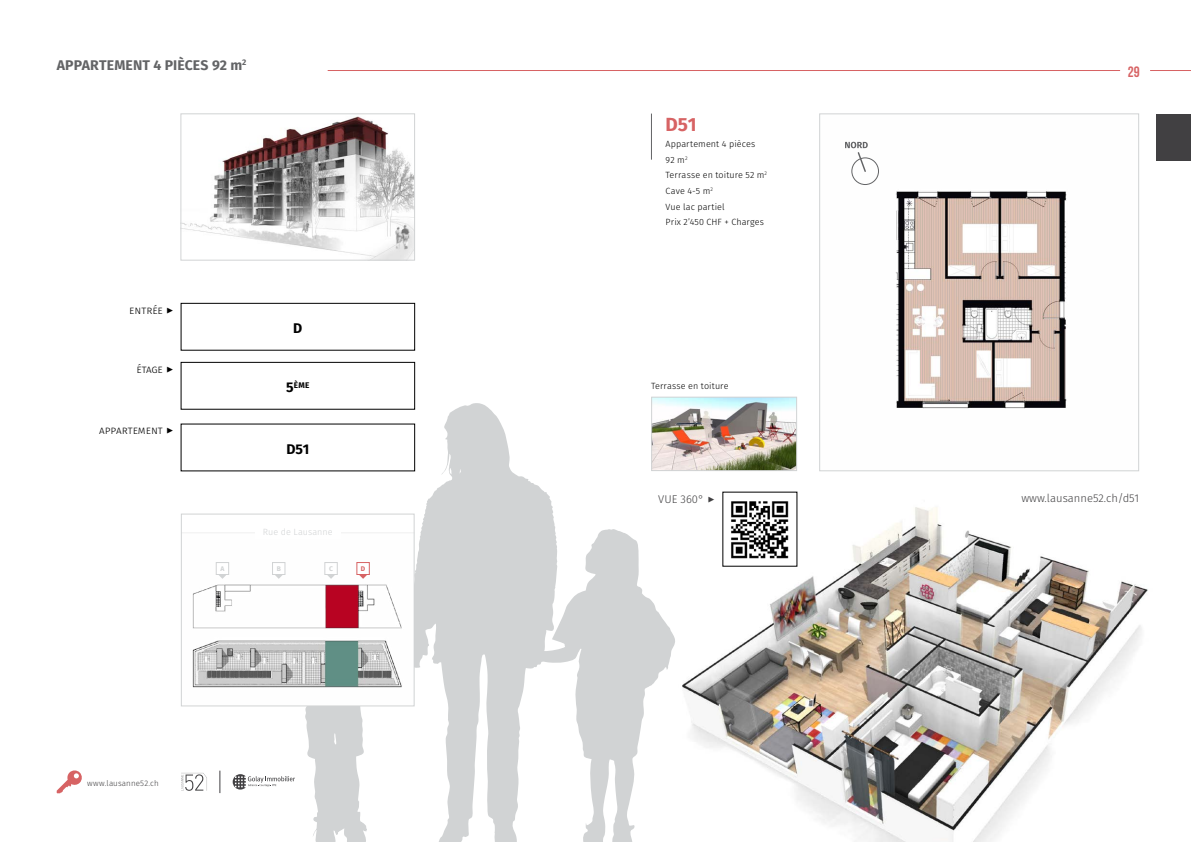
<style>
.page{position:relative;width:1191px;height:842px;background:#fff}
.page>*{position:absolute;margin:0;border:0;box-sizing:border-box;transform-origin:0 0}
.t1{font:700 19px "Fira Sans";color:#d76364}
.t2{font:700 15px "Bebas Neue";color:#d76364}
.t3{font:700 14px "Fira Sans";letter-spacing:.01em;color:#636466}
.t4{font:700 14px "Fira Sans";color:#000}
.t5{font:300 11.2px "Fira Sans";color:#414042}
.t6{font:300 11.2px "Fira Sans";color:#000}
.t7{font:300 9px/15.7px "Fira Sans";letter-spacing:.01em;color:#000}
.t8{font:300 9px "Fira Sans";letter-spacing:.005em;color:#d1d3d4}
.t9{font:700 8.2px "Fira Sans";color:#000}
.t10{font:300 8px "Fira Sans";letter-spacing:.025em;color:#414042}
.t11{font:700 6.7px "Fira Sans";color:#d1d3d4}
.t12{font:700 6.7px "Fira Sans";color:#d76364}
.s1{font-family:"Modern Pictograms";font-weight:400;font-size:14px}
.s2{font-size:14px}
</style>
<div class="page">
<svg style="left:233px;top:774px;width:52px;height:15px"></svg>
<svg style="left:181px;top:773px;width:26px;height:18px"></svg>
<svg style="left:220px;top:771px;width:1px;height:22px"></svg>
<hr style="left:1150px;top:70px;width:41px;height:1px;background:#d76364">
<hr style="left:328px;top:70px;width:792px;height:1px;background:#d76364">
<img style="left:682px;top:471px;width:466px;height:371px">
<img style="left:183px;top:116px;width:230px;height:142px">
<div style="left:181px;top:114px;width:234px;height:146px;border:1px solid #d1d3d4"></div>
<svg style="left:57px;top:770px;width:25px;height:23px"></svg>
<img style="left:845px;top:141px;width:222px;height:268px">
<div style="left:819px;top:114px;width:320px;height:357px;border:1px solid #d1d3d4"></div>
<div style="left:1157px;top:114px;width:34px;height:46px;background:#414042"></div>
<svg style="left:285px;top:403px;width:390px;height:439px"></svg>
<svg style="left:845px;top:142px;width:34px;height:43px"></svg>
<img style="left:653px;top:399px;width:142px;height:70px">
<div style="left:651px;top:397px;width:146px;height:74px;border:1px solid #d1d3d4"></div>
<div style="left:181px;top:362px;width:234px;height:47px;background:#fff"></div>
<div style="left:181px;top:362px;width:234px;height:47px;border:1px solid #000"></div>
<div style="left:181px;top:514px;width:233px;height:192px;background:#fff"></div>
<img style="left:192px;top:562px;width:210px;height:126px">
<div style="left:181px;top:514px;width:233px;height:192px;border:1px solid #d1d3d4"></div>
<hr style="left:181px;top:532px;width:233px;height:1px;background:#d1d3d4">
<div style="left:255px;top:526px;width:85px;height:13px;background:#fff"></div>
<svg style="left:218px;top:575px;width:9px;height:4px"></svg>
<div style="left:216px;top:562px;width:13px;height:12px;background:#fff"></div>
<div style="left:216px;top:562px;width:13px;height:13px;border:1px solid #d1d3d4"></div>
<svg style="left:359px;top:575px;width:8px;height:4px"></svg>
<div style="left:357px;top:562px;width:12px;height:12px;background:#fff"></div>
<div style="left:356px;top:562px;width:13px;height:13px;border:1px solid #d76364"></div>
<svg style="left:326px;top:575px;width:9px;height:4px"></svg>
<div style="left:325px;top:562px;width:12px;height:12px;background:#fff"></div>
<div style="left:324px;top:562px;width:13px;height:13px;border:1px solid #d1d3d4"></div>
<svg style="left:274px;top:575px;width:9px;height:4px"></svg>
<div style="left:272px;top:562px;width:13px;height:12px;background:#fff"></div>
<div style="left:272px;top:562px;width:13px;height:13px;border:1px solid #d1d3d4"></div>
<div style="left:181px;top:424px;width:234px;height:47px;background:#fff"></div>
<div style="left:181px;top:303px;width:234px;height:47px;border:1px solid #000"></div>
<img style="left:724px;top:494px;width:71px;height:70px">
<hr style="left:651px;top:114px;width:1px;height:46px;background:#636466">
<h3 class="t3" style="left:57px;top:53px;width:191px">APPARTEMENT 4 PIÈCES 92 m<sup>2</sup></h3>
<p class="t6" style="left:129px;top:302px;width:46px">entrée <span class="s1">&gt;</span></p>
<p class="t6" style="left:137px;top:361px;width:39px">étage <span class="s1">&gt;</span></p>
<p class="t6" style="left:99px;top:422px;width:76px">appartement <span class="s1">&gt;</span></p>
<h3 class="t4" style="left:293px;top:317px;width:11px">D</h3>
<p class="t9" style="left:286px;top:378px;width:25px"><span class="s2">5</span>ÈME</p>
<h3 class="t4" style="left:286px;top:437px;width:24px">D51</h3>
<p class="t8" style="left:263px;top:525px;width:71px">Rue de Lausanne</p>
<p class="t11" style="left:220px;top:563px;width:5px">A</p>
<p class="t11" style="left:277px;top:563px;width:6px">B</p>
<p class="t11" style="left:329px;top:563px;width:5px">C</p>
<p class="t12" style="left:361px;top:563px;width:6px">D</p>
<p class="t10" style="left:87px;top:777px;width:73px">www.lausanne52.ch</p>
<h1 class="t1" style="left:665px;top:109px;width:32px">D51</h1>
<p class="t7" style="left:665px;top:136px;width:103px">Appartement 4 pièces<br>92 m<sup>2<br></sup>Terrasse en toiture 52 m<sup>2<br></sup>Cave 4-5 m<sup>2<br></sup>Vue lac partiel<br>Prix 2’450 CHF + Charges</p>
<p class="t7" style="left:651px;top:378px;width:79px">Terrasse en toiture</p>
<p class="t5" style="left:658px;top:491px;width:58px">VUE 360° <span class="s1">&gt;</span></p>
<h2 class="t2" style="left:1127px;top:64px;width:13px">29</h2>
<p class="t5" style="left:1021px;top:491px;width:119px">www.lausanne52.ch/d51</p>
</div>
